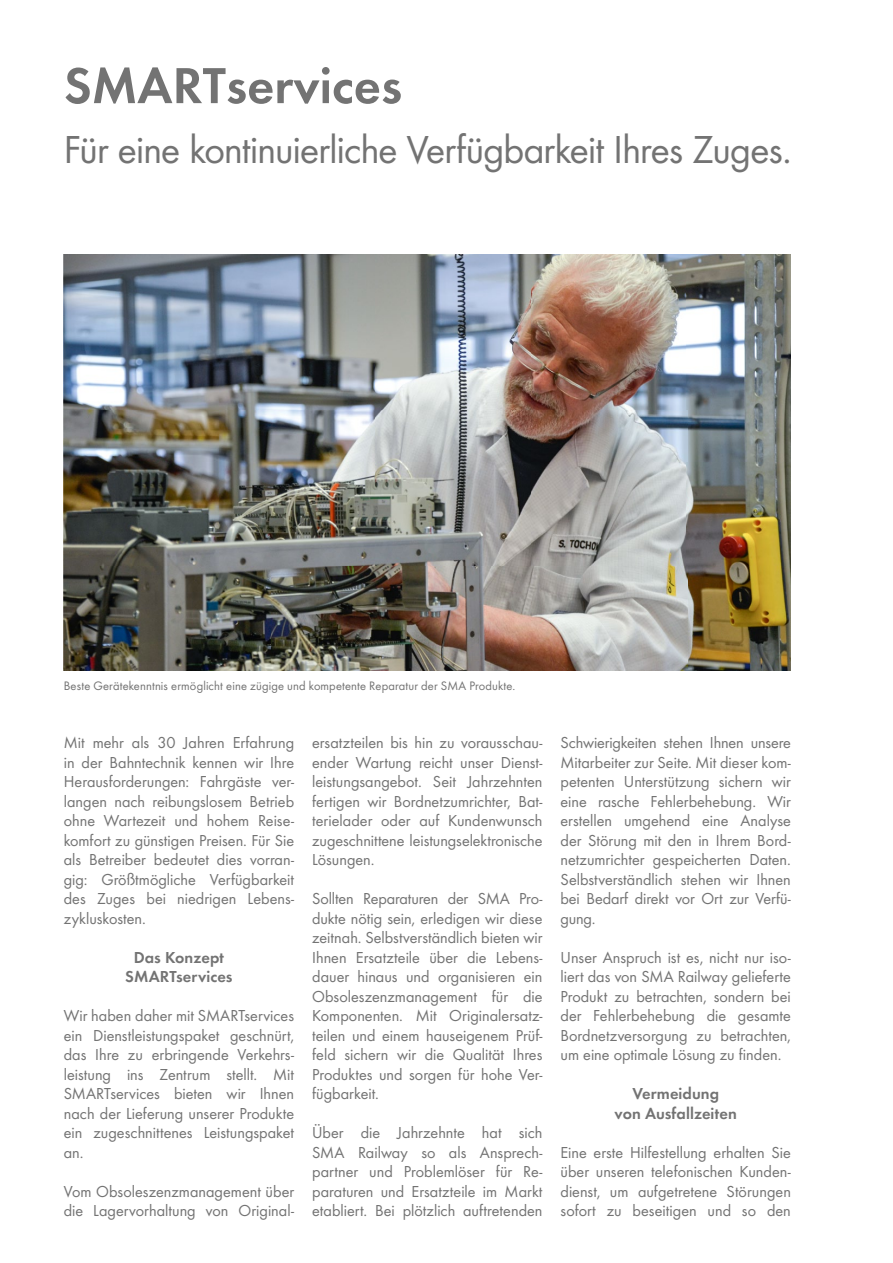
<style>
.page{position:relative;width:893px;height:1263px;background:#fff}
.page>*{position:absolute;margin:0;border:0;box-sizing:border-box;transform-origin:0 0}
.t1{font:600 52.5px "SMA Futura Global";color:#737373}
.t2{font:40.5px "SMA Futura Global";letter-spacing:-.02em;color:#737373}
.t3{font:16.5px/19.5px "SMA Futura Global";color:#737373;text-align:justify}
.t4{font:600 16.5px/19.5px "SMA Futura Global";letter-spacing:.005em;color:#737373;text-align:center}
.t5{font:12.75px "SMA Futura Global";letter-spacing:.01em;color:#737373}
</style>
<div class="page">
<img style="left:64px;top:255px;width:727px;height:415px">
<h1 class="t1" style="left:64px;top:54px;width:340px">SMARTservices</h1>
<h2 class="t2" style="left:64px;top:125px;width:729px">Für eine kontinuierliche Verfügbarkeit Ihres Zuges.</h2>
<p class="t5" style="left:64px;top:678px;width:453px">Beste Gerätekenntnis ermöglicht eine zügige und kompetente Reparatur der SMA Produkte.</p>
<p class="t3" style="left:64px;top:733px;width:232px">Mit mehr als 30 Jahren Erfahrung in der Bahntechnik kennen wir Ihre Herausforderungen: Fahrgäste ver&shy;langen nach reibungslosem Betrieb ohne Wartezeit und hohem Reise&shy;komfort zu günstigen Preisen. Für Sie als Betreiber bedeutet dies vorran&shy;gig: Größtmögliche Verfügbarkeit des Zuges bei niedrigen Lebens&shy;zyklus kosten.</p>
<p class="t4" style="left:125px;top:947px;width:109px">Das Konzept<br>SMARTservices</p>
<p class="t3" style="left:64px;top:1006px;width:232px">Wir haben daher mit SMARTservices ein Dienstleistungspaket geschnürt, das Ihre zu erbringende Verkehrs&shy;leistung ins Zentrum stellt. Mit SMARTservices bieten wir Ihnen nach der Lieferung unserer Produkte ein zugeschnittenes Leistungspaket an.</p>
<p class="t3" style="left:64px;top:1181px;width:232px">Vom Obsoleszenzmanagement über die Lagervorhaltung von Original-</p>
<p class="t3" style="left:312px;top:733px;width:232px">ersatzteilen bis hin zu vorausschau&shy;ender Wartung reicht unser Dienst&shy;leistungsangebot. Seit Jahrzehnten fertigen wir Bordnetzumrichter, Bat&shy;terielader oder auf Kundenwunsch zugeschnittene leistungselektronische Lösungen.</p>
<p class="t3" style="left:312px;top:889px;width:232px">Sollten Reparaturen der SMA Pro&shy;dukte nötig sein, erledigen wir diese zeitnah. Selbstverständlich bieten wir Ihnen Ersatzteile über die Lebens&shy;dauer hinaus und organisieren ein Obsoleszenzmanagement für die Komponenten. Mit Originalersatz&shy;teilen und einem hauseigenem Prüf&shy;feld sichern wir die Qualität Ihres Produktes und sorgen für hohe Ver&shy;fügbarkeit.</p>
<p class="t3" style="left:312px;top:1123px;width:232px">Über die Jahrzehnte hat sich SMA Railway so als Ansprech&shy;partner und Problemlöser für Re&shy;paraturen und Ersatzteile im Markt etabliert. Bei plötzlich auftretenden</p>
<p class="t3" style="left:560px;top:733px;width:232px">Schwierigkeiten stehen Ihnen unsere Mitarbeiter zur Seite. Mit dieser kom&shy;petenten Unterstützung sichern wir eine rasche Fehlerbehebung. Wir erstellen umgehend eine Analyse der Störung mit den in Ihrem Bord&shy;netzumrichter gespeicherten Daten.<br>Selbstverständlich stehen wir Ihnen bei Bedarf direkt vor Ort zur Verfü&shy;gung.</p>
<p class="t3" style="left:560px;top:947px;width:232px">Unser Anspruch ist es, nicht nur iso&shy;liert das von SMA Railway gelieferte Produkt zu betrachten, sondern bei der Fehlerbehebung die gesamte Bordnetzversorgung zu betrachten, um eine optimale Lösung zu finden.</p>
<p class="t4" style="left:615px;top:1084px;width:124px">Vermeidung<br>von Ausfallzeiten</p>
<p class="t3" style="left:560px;top:1142px;width:232px">Eine erste Hilfestellung erhalten Sie über unseren telefonischen Kunden&shy;dienst, um aufgetretene Störungen sofort zu beseitigen und so den</p>
</div>
